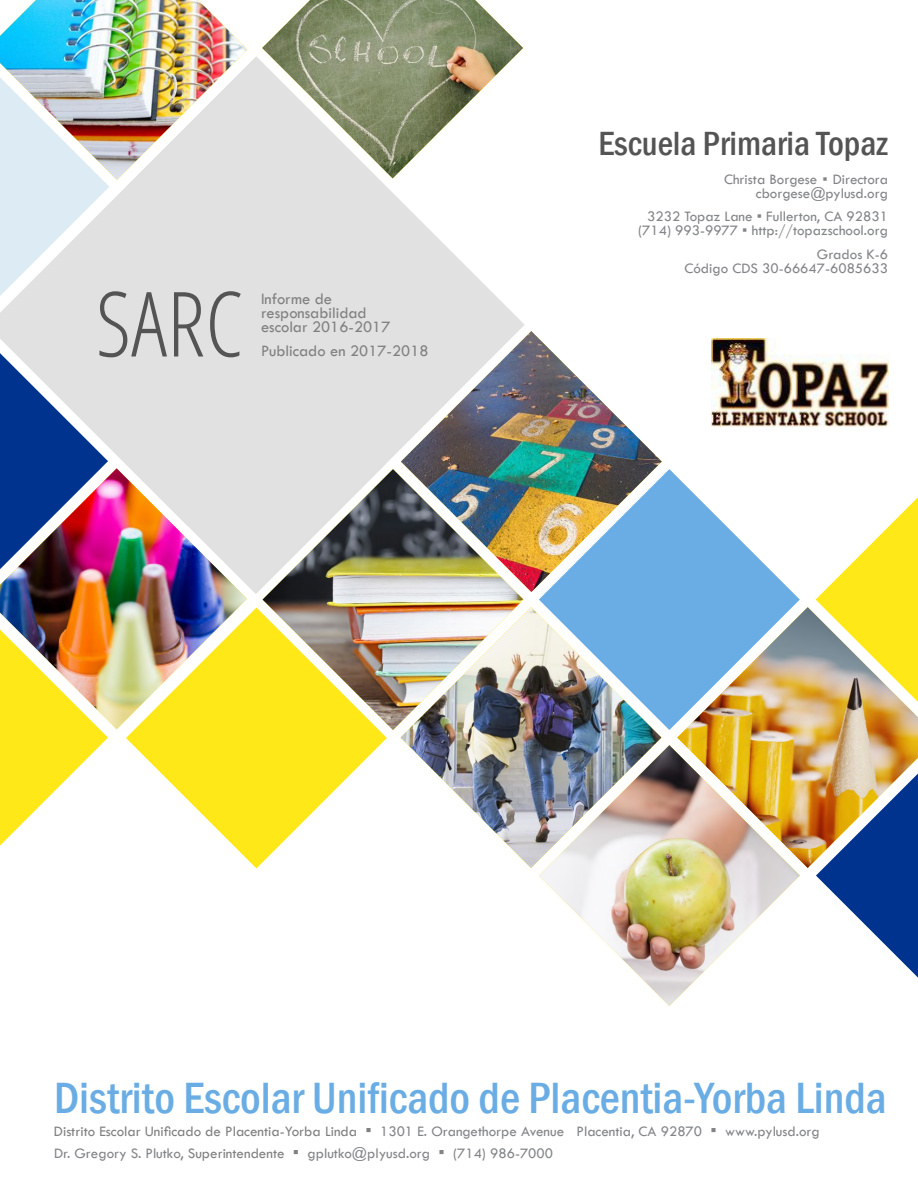
<style>
.page{position:relative;width:918px;height:1188px;background:#fff}
.page>*{position:absolute;margin:0;border:0;box-sizing:border-box;transform-origin:0 0}
.t1{font:300 condensed 90px "Open Sans";color:#545454}
.t2{font:500 condensed 45px "Franklin Gothic";color:#6aade4}
.t3{font:500 condensed 34.5px "Franklin Gothic";color:#545454}
.t4{font:16.5px/14.2px "Tw Cen";color:#808080}
.t5{font:15px/14.2px "Tw Cen";color:#828487;text-align:right}
.s1{font-family:"Arial"}
.s2{color:#808080}
.s3{font-family:"Arial";font-size:18px;color:#808080}
.s4{font-family:"Arial";font-size:18px}
</style>
<div class="page">
<svg style="left:126px;top:608px;width:261px;height:260px;fill:#ffe818"></svg>
<img style="left:263px;top:594px;width:260px;height:136px">
<img style="left:401px;top:607px;width:260px;height:261px">
<img style="left:525px;top:331px;width:137px;height:261px">
<img style="left:539px;top:469px;width:261px;height:261px">
<svg style="left:0;top:729px;width:108px;height:117px"></svg>
<img style="left:539px;top:745px;width:261px;height:261px">
<svg style="left:816px;top:497px;width:102px;height:110px"></svg>
<img style="left:262px;top:0;width:261px;height:56px">
<svg style="left:816px;top:868px;width:102px;height:110px"></svg>
<img style="left:0;top:0;width:247px;height:56px">
<img style="left:0;top:594px;width:247px;height:135px">
<img style="left:677px;top:607px;width:241px;height:261px">
<img style="left:0;top:56px;width:525px;height:538px">
<img style="left:711px;top:338px;width:177px;height:89px">
<h3 class="t3" style="left:598px;top:120px;width:291px">Escuela Primaria Topaz</h3>
<h1 class="t1" style="left:96px;top:263px;width:149px">SARC</h1>
<p class="t4" style="left:261px;top:291px;width:131px">Informe de responsabilidad escolar 2016-2017</p>
<p class="t4" style="left:261px;top:343px;width:169px">Publicado en 2017-2018</p>
<p class="t5" style="left:724px;top:172px;width:165px">Christa Borgese <span class="s1">▪</span> Directora cborgese@pylusd.org</p>
<p class="t5" style="left:638px;top:209px;width:251px">3232 Topaz Lane <span class="s1">▪</span> Fullerton, CA 92831 (714) 993-9977 <span class="s1">▪</span> http://topazschool.org</p>
<p class="t5" style="left:684px;top:247px;width:205px">Grados K-6<br>Código CDS 30-66647-6085633</p>
<h2 class="t2" style="left:54px;top:1069px;width:834px">Distrito Escolar Unificado de Placentia-Yorba Linda</h2>
<p class="t5" style="left:54px;top:1146px;width:501px">Dr. Gregory S. Plutko<span class="s2">, Superintendente</span> <span class="s3">▪</span> gplutko@plyusd.org <span class="s4">▪</span> (714) 986-7000</p>
<p class="t5" style="left:54px;top:1124px;width:767px"><span class="s2">Distrito Escolar Unificado de Placentia-Yorba Linda</span> <span class="s3">▪</span> 1301 E. Orangethorpe Avenue Placentia, CA 92870 <span class="s4">▪</span> www.pylusd.org</p>
</div>
